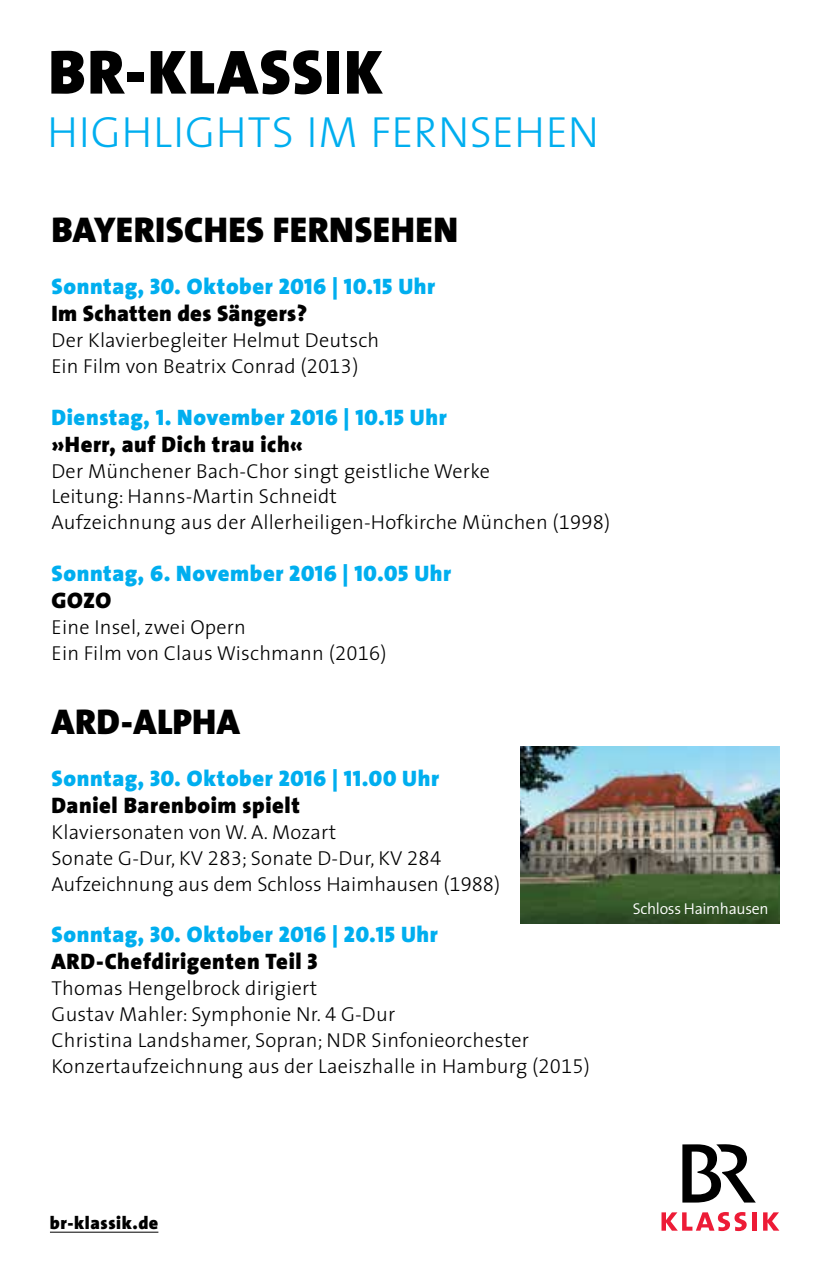
<style>
.page{position:relative;width:830px;height:1276px;background:#fff}
.page>*{position:absolute;margin:0;border:0;box-sizing:border-box;transform-origin:0 0}
.t1{font:900 63px "The Sans";letter-spacing:.025em;color:#000}
.t2{font:300 43.88px "The Sans";letter-spacing:.015em;color:#00aeef}
.t3{font:900 36px "The Sans";letter-spacing:.01em;color:#000}
.t4{font:900 22.5px/27px "The Sans";letter-spacing:.025em;color:#000}
.t5{font:900 22.5px/27px "The Sans";letter-spacing:.025em;color:#00aeef}
.t6{font:300 20.25px/25.9px "The Sans";letter-spacing:.01em;color:#000}
.t7{font:900 18px "The Sans";letter-spacing:.03em;color:#000}
.t8{font:300 15.75px "The Sans";letter-spacing:-.02em;color:#fff}
.s1{color:#00aeef}
.s2{font-family:"The Sans Black Caps";font-weight:400;color:#00aeef}
.s3{font-family:"The Sans Light Expert";font-weight:400}
.s4{font-family:"The Sans Black Caps";font-weight:400}
.s5{color:#000}
</style>
<div class="page">
<img style="left:520px;top:747px;width:259px;height:176px">
<svg style="left:682px;top:1144px;width:73px;height:58px"></svg>
<div style="left:751px;top:1212px;width:5px;height:18px;background:#ed1b36"></div>
<svg style="left:763px;top:1212px;width:16px;height:18px"></svg>
<svg style="left:661px;top:1212px;width:85px;height:19px"></svg>
<hr style="left:50px;top:1231px;width:108px;height:1px;background:#000">
<h1 class="t1" style="left:48px;top:19px;width:336px">BR-KLASSIK</h1>
<h2 class="t2" style="left:47px;top:96px;width:553px">HIGHLIGHTS IM FERNSEHEN</h2>
<h3 class="t3" style="left:52px;top:200px;width:408px">BAYERISCHES FERNSEHEN</h3>
<p class="t4" style="left:52px;top:272px;width:385px"><span class="s1">Sonntag,</span> <span class="s2">30</span><span class="s1">. Oktober</span> <span class="s2">2016 | 10.15</span> <span class="s1">Uhr<br></span>Im Schatten des Sängers?</p>
<p class="t6" style="left:52px;top:326px;width:329px">Der Klavierbegleiter Helmut Deutsch<br>Ein Film von Beatrix Conrad (<span class="s3">2013</span>)</p>
<p class="t5" style="left:51px;top:403px;width:396px">Dienstag, <span class="s4">1</span>. November <span class="s4">2016 | 10.15</span> Uhr <span class="s5">»Herr, auf Dich trau ich«</span></p>
<p class="t6" style="left:52px;top:457px;width:560px">Der Münchener Bach-Chor singt geistliche Werke<br>Leitung: Hanns-Martin Schneidt<br>Aufzeichnung aus der Allerheiligen-Hofkirche München (<span class="s3">1998</span>)</p>
<p class="t5" style="left:52px;top:559px;width:401px">Sonntag, <span class="s4">6</span>. November <span class="s4">2016 | 10.05</span> Uhr<br><span class="s5">GOZO</span></p>
<p class="t6" style="left:52px;top:613px;width:336px">Eine Insel, zwei Opern<br>Ein Film von Claus Wischmann (<span class="s3">2016</span>)</p>
<h3 class="t3" style="left:52px;top:691px;width:190px">ARD-ALPHA</h3>
<p class="t4" style="left:52px;top:764px;width:389px"><span class="s1">Sonntag,</span> <span class="s2">30</span><span class="s1">. Oktober</span> <span class="s2">2016 | 11.00</span> <span class="s1">Uhr<br></span>Daniel Barenboim spielt</p>
<p class="t6" style="left:52px;top:818px;width:450px">Klaviersonaten von W. A. Mozart<br>Sonate G-Dur, KV <span class="s3">283</span>; Sonate D-Dur, KV <span class="s3">284<br></span>Aufzeichnung aus dem Schloss Haimhausen (<span class="s3">1988</span>)</p>
<p class="t4" style="left:52px;top:920px;width:387px"><span class="s1">Sonntag,</span> <span class="s2">30</span><span class="s1">. Oktober</span> <span class="s2">2016 | 20.15</span> <span class="s1">Uhr<br></span>ARD-Chefdirigenten Teil <span class="s4">3</span></p>
<p class="t6" style="left:52px;top:974px;width:539px">Thomas Hengelbrock dirigiert<br>Gustav Mahler: Symphonie Nr. <span class="s3">4</span> G-Dur<br>Christina Landshamer, Sopran; NDR Sinfonieorchester Konzertaufzeichnung aus der Laeiszhalle in Hamburg (<span class="s3">2015</span>)</p>
<p class="t8" style="left:632px;top:895px;width:137px">Schloss Haimhausen</p>
<p class="t7" style="left:50px;top:1208px;width:110px">br-klassik.de</p>
</div>
